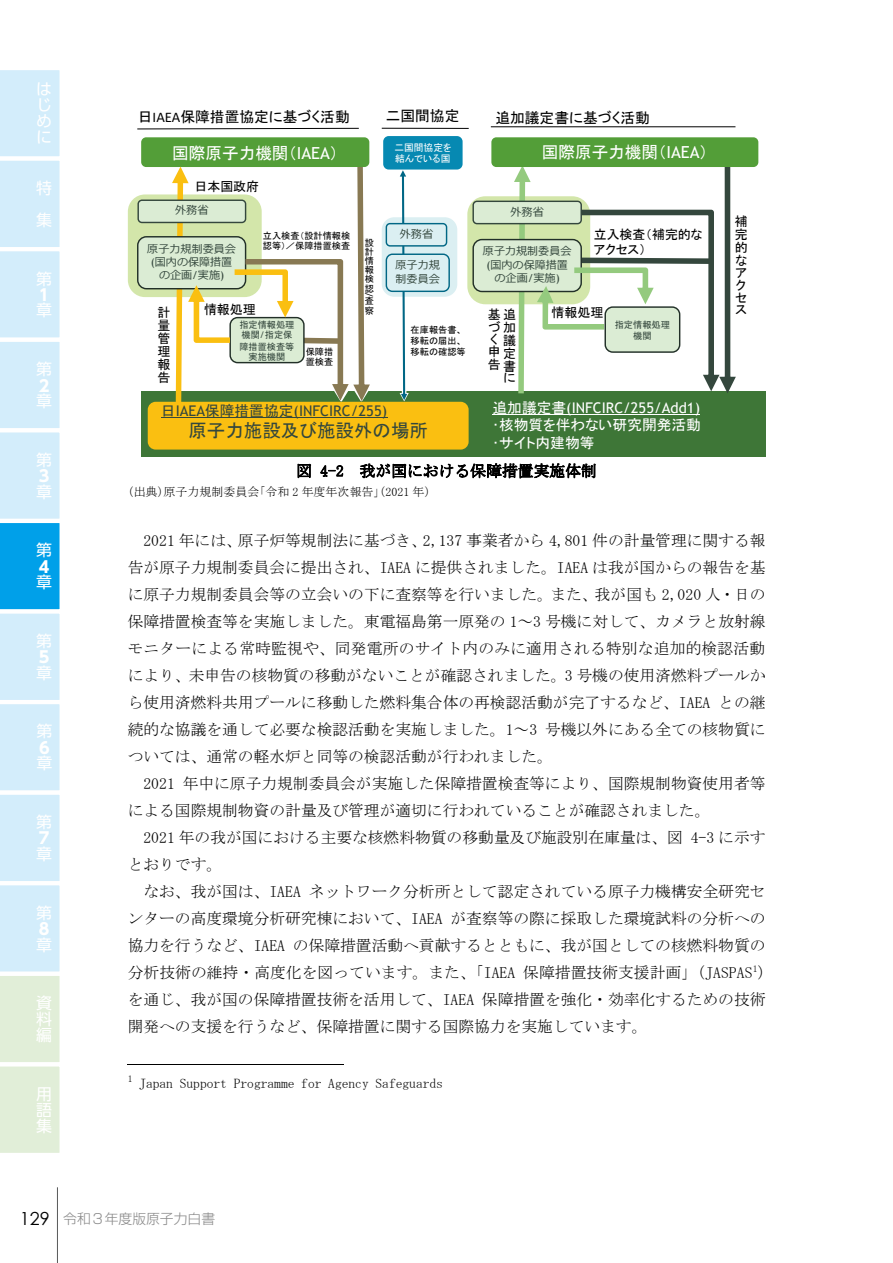
<style>
.page{position:relative;width:893px;height:1263px;background:#fff}
.page>*{position:absolute;margin:0;border:0;box-sizing:border-box;transform-origin:0 0}
.t1{font:18.45px "MS P Gothic";color:#34473d}
.t2{font:16.65px "MS P Gothic";color:#fff}
.t3{font:15.9px/15.9px "UD Shin Go Pro";color:#fff;text-align:justify}
.t4{font:700 15.9px "UD Shin Go Pro";color:#fff}
.t5{font:15.75px/27px "MS Mincho";color:#000}
.t6{font:14.7px "MS P Gothic";color:#000}
.t7{font:14.7px "Trebuchet MS";color:#34473d}
.t8{font:14.7px "Trebuchet MS";color:#fff}
.t9{font:14.7px/17.7px "MS P Gothic";color:#fff}
.t10{font:300 13.8px "Shin Go Pro";color:#898989}
.t11{font:13.5px "MS Mincho";color:#000}
.t12{font:12.9px/12.6px "MS P Gothic";color:#000;text-align:justify}
.t13{font:12px "MS P Mincho";color:#000}
.t14{font:11.1px/13.2px "Meiryo";color:#34473d;text-align:center}
.t15{font:9.75px/11.2px "MS P Gothic";letter-spacing:-.005em;color:#fff}
.t16{font:9.15px/9.1px "MS P Gothic";color:#000}
.t17{font:9.15px/10.6px "MS P Gothic";color:#34473d;text-align:center}
.t18{font:9.15px "Calibri";color:#000}
.s1{font-family:"Calibri"}
.s2{font-family:"Trebuchet MS"}
.s3{font-family:"MS P Gothic"}
.s4{font-family:"Century Gothic";font-weight:400;font-size:18px;color:#000}
</style>
<div class="page">
<hr style="left:128px;top:1063px;width:216px;height:1px;background:#000">
<div style="left:382px;top:217px;width:75px;height:80px;background:#dbeff2;border-radius:13px"></div>
<div style="left:141px;top:391px;width:624px;height:65px;background:#3e7637"></div>
<hr style="left:493px;top:414px;width:207px;height:1px;background:#fff">
<div style="left:128px;top:194px;width:134px;height:103px;background:#d3e6aa;border-radius:17px"></div>
<div style="left:141px;top:137px;width:228px;height:30px;background:#539e38;border-radius:5px"></div>
<div style="left:148px;top:402px;width:321px;height:48px;background:#fabf11;border-radius:8px"></div>
<hr style="left:161px;top:417px;width:226px;height:1px;background:#34473d">
<div style="left:138px;top:200px;width:108px;height:22px;background:#dbecd4;border-radius:4px"></div>
<div style="left:137px;top:199px;width:109px;height:24px;border:1px solid #34473d;border-radius:4px"></div>
<div style="left:138px;top:237px;width:108px;height:52px;background:#dbecd4;border-radius:9px"></div>
<div style="left:137px;top:236px;width:109px;height:53px;border:1px solid #223028;border-radius:9px"></div>
<svg style="left:137px;top:128px;width:222px;height:2px"></svg>
<hr style="left:491px;top:126px;width:244px;height:1px;background:#000">
<div style="left:467px;top:196px;width:123px;height:108px;background:#d3e6aa;border-radius:18px"></div>
<svg style="left:514px;top:167px;width:17px;height:226px"></svg>
<div style="left:473px;top:201px;width:108px;height:23px;background:#dbecd4;border-radius:4px"></div>
<div style="left:472px;top:201px;width:110px;height:23px;border:1px solid #34473d;border-radius:4px"></div>
<div style="left:473px;top:240px;width:108px;height:51px;background:#dbecd4;border-radius:9px"></div>
<div style="left:472px;top:239px;width:110px;height:53px;border:1px solid #223028;border-radius:9px"></div>
<svg style="left:537px;top:167px;width:199px;height:226px"></svg>
<div style="left:491px;top:137px;width:267px;height:30px;background:#539e38;border-radius:5px"></div>
<div style="left:383px;top:136px;width:80px;height:34px;background:#0689b2;border-radius:6px"></div>
<svg style="left:400px;top:170px;width:9px;height:231px"></svg>
<div style="left:386px;top:224px;width:61px;height:22px;background:#dbeff2;border-radius:4px"></div>
<div style="left:386px;top:223px;width:61px;height:24px;border:1px solid #016785;border-radius:4px"></div>
<div style="left:386px;top:254px;width:63px;height:37px;background:#dbeff2;border-radius:6px"></div>
<div style="left:386px;top:253px;width:64px;height:39px;border:1px solid #016785;border-radius:6px"></div>
<hr style="left:382px;top:128px;width:87px;height:1px;background:#000">
<svg style="left:172px;top:167px;width:199px;height:235px"></svg>
<div style="left:605px;top:307px;width:75px;height:45px;background:#dbecd4;border-radius:7px"></div>
<div style="left:604px;top:306px;width:76px;height:47px;border:1px solid #223028;border-radius:7px"></div>
<hr style="left:57px;top:1187px;width:1px;height:76px;background:#585959">
<svg style="left:0;top:70px;width:60px;height:1083px;background:#c6e7f4"></svg>
<p class="t3" style="left:36px;top:81px;width:16px">はじめに</p>
<p class="t3" style="left:36px;top:172px;width:17px;line-height:32px">特集</p>
<p class="t3" style="left:36px;top:270px;width:17px">第</p>
<p class="t4" style="left:36px;top:282px;width:11px">１</p>
<p class="t3" style="left:36px;top:302px;width:17px">章</p>
<p class="t3" style="left:36px;top:361px;width:17px">第</p>
<p class="t4" style="left:36px;top:373px;width:14px">２</p>
<p class="t3" style="left:36px;top:393px;width:17px">章</p>
<p class="t3" style="left:36px;top:451px;width:17px">第</p>
<p class="t4" style="left:36px;top:463px;width:14px">３</p>
<p class="t3" style="left:36px;top:483px;width:17px">章</p>
<p class="t3" style="left:36px;top:542px;width:17px">第</p>
<p class="t4" style="left:36px;top:554px;width:14px">４</p>
<p class="t3" style="left:36px;top:574px;width:17px">章</p>
<p class="t3" style="left:36px;top:632px;width:17px">第</p>
<p class="t4" style="left:36px;top:644px;width:14px">５</p>
<p class="t3" style="left:36px;top:664px;width:17px">章</p>
<p class="t3" style="left:37px;top:723px;width:17px">第</p>
<p class="t4" style="left:37px;top:735px;width:14px">６</p>
<p class="t3" style="left:37px;top:755px;width:17px">章</p>
<p class="t3" style="left:36px;top:814px;width:17px">第</p>
<p class="t4" style="left:36px;top:825px;width:14px">７</p>
<p class="t3" style="left:36px;top:845px;width:17px">章</p>
<p class="t3" style="left:36px;top:904px;width:17px">第</p>
<p class="t4" style="left:36px;top:916px;width:14px">８</p>
<p class="t3" style="left:36px;top:936px;width:17px">章</p>
<p class="t3" style="left:36px;top:995px;width:17px">資料編</p>
<p class="t3" style="left:36px;top:1085px;width:17px">用語集</p>
<p class="t6" style="left:386px;top:108px;width:75px">二国間協定</p>
<p class="t6" style="left:138px;top:109px;width:214px">日<span class="s1">IAEA</span>保障措置協定に基づく活動</p>
<p class="t6" style="left:495px;top:110px;width:156px">追加議定書に基づく活動</p>
<p class="t2" style="left:172px;top:144px;width:167px">国際原子力機関（<span class="s2">IAEA</span>）</p>
<p class="t15" style="left:394px;top:142px;width:59px">二国間協定を結んでいる国</p>
<p class="t2" style="left:542px;top:144px;width:167px">国際原子力機関（<span class="s2">IAEA</span>）</p>
<p class="t12" style="left:194px;top:180px;width:66px">日本国政府</p>
<p class="t14" style="left:175px;top:204px;width:35px">外務省</p>
<p class="t14" style="left:147px;top:243px;width:90px">原⼦⼒規制委員会<span class="s2">(</span>国内の保障措置の企画<span class="s2">/</span>実施<span class="s2">)</span></p>
<p class="t12" style="left:158px;top:306px;width:14px">計量管理報告</p>
<p class="t16" style="left:263px;top:230px;width:89px;line-height:10.5px">立入検査（設計情報検認等）／保障措置検査</p>
<p class="t12" style="left:204px;top:303px;width:53px">情報処理</p>
<p class="t17" style="left:239px;top:319px;width:57px;text-align:left">指定情報処理機関<span class="s2">/</span>指定保</p>
<p class="t17" style="left:239px;top:341px;width:57px">障措置検査等実施機関</p>
<p class="t16" style="left:306px;top:346px;width:29px;line-height:10.5px">保障措置検査</p>
<p class="t16" style="left:365px;top:238px;width:10px;text-align:justify">設計情報検認</p>
<p class="t18" style="left:376px;top:293px;width:5px;rotate:90deg">/</p>
<p class="t16" style="left:365px;top:297px;width:10px">査察</p>
<p class="t14" style="left:400px;top:228px;width:35px">外務省</p>
<p class="t14" style="left:396px;top:259px;width:46px;line-height:13.6px;text-align:left">原⼦⼒規制委員会</p>
<p class="t14" style="left:511px;top:206px;width:35px">外務省</p>
<p class="t14" style="left:483px;top:245px;width:90px">原⼦⼒規制委員会<span class="s2">(</span>国内の保障措置の企画<span class="s2">/</span>実施<span class="s2">)</span></p>
<p class="t12" style="left:594px;top:227px;width:110px;line-height:14.5px">立入検査（補完的なアクセス）</p>
<p class="t12" style="left:552px;top:306px;width:53px">情報処理</p>
<p class="t12" style="left:488px;top:308px;width:29px;text-align:left">基追づ加く<br>申<br>告</p>
<p class="t16" style="left:411px;top:324px;width:57px;line-height:11.1px">在庫報告書、移転の届出、移転の確認等</p>
<p class="t17" style="left:615px;top:319px;width:57px">指定情報処理機関</p>
<p class="t12" style="left:503px;top:334px;width:14px">議定書に</p>
<p class="t7" style="left:161px;top:401px;width:228px"><span class="s3">日</span>IAEA<span class="s3">保障措置協定</span>(INFCIRC/255)</p>
<p class="t1" style="left:188px;top:421px;width:241px">原子力施設及び施設外の場所</p>
<p class="t8" style="left:493px;top:398px;width:209px"><span class="s3">追加議定書</span>(INFCIRC/255/Add1)</p>
<p class="t9" style="left:493px;top:416px;width:210px">･核物質を伴わない研究開発活動･サイト内建物等</p>
<p class="t12" style="left:735px;top:215px;width:14px">補完的なアクセス</p>
<p class="t5" style="left:296px;top:457px;width:302px">図 4-2 我が国における保障措置実施体制</p>
<p class="t13" style="left:128px;top:486px;width:304px">（出典）原子力規制委員会「令和 2 年度年次報告」（2021 年）</p>
<p class="t5" style="left:128px;top:526px;width:639px;text-align:justify;text-indent:16px">2021 年には、原子炉等規制法に基づき、2,137 事業者から 4,801 件の計量管理に関する報告が原子力規制委員会に提出され、IAEA に提供されました。IAEA は我が国からの報告を基に原子力規制委員会等の立会いの下に査察等を行いました。また、我が国も 2,020 人・日の保障措置検査等を実施しました。東電福島第一原発の 1～3 号機に対して、カメラと放射線モニターによる常時監視や、同発電所のサイト内のみに適用される特別な追加的検認活動により、未申告の核物質の移動がないことが確認されました。3 号機の使用済燃料プールから使用済燃料共用プールに移動した燃料集合体の再検認活動が完了するなど、IAEA との継続的な協議を通して必要な検認活動を実施しました。1～3 号機以外にある全ての核物質については、通常の軽水炉と同等の検認活動が行われました。</p>
<p class="t5" style="left:128px;top:769px;width:639px;text-indent:16px">2021 年中に原子力規制委員会が実施した保障措置検査等により、国際規制物資使用者等による国際規制物資の計量及び管理が適切に行われていることが確認されました。</p>
<p class="t5" style="left:128px;top:823px;width:639px;text-indent:16px">2021 年の我が国における主要な核燃料物質の移動量及び施設別在庫量は、図 4-3 に示すとおりです。</p>
<p class="t5" style="left:128px;top:877px;width:647px;text-indent:16px">なお、我が国は、IAEA ネットワーク分析所として認定されている原子力機構安全研究センターの高度環境分析研究棟において、IAEA が査察等の際に採取した環境試料の分析への協力を行うなど、IAEA の保障措置活動へ貢献するとともに、我が国としての核燃料物質の分析技術の維持・高度化を図っています。また、「IAEA 保障措置技術支援計画」（JASPAS<sup>1</sup>）を通じ、我が国の保障措置技術を活用して、IAEA 保障措置を強化・効率化するための技術開発への支援を行うなど、保障措置に関する国際協力を実施しています。</p>
<p class="t11" style="left:128px;top:1076px;width:317px"><sup>1</sup> Japan Support Programme for Agency Safeguards</p>
<p class="t10" style="left:20px;top:1208px;width:197px"><span class="s4">129</span> 令和３年度版原子力白書</p>
</div>
